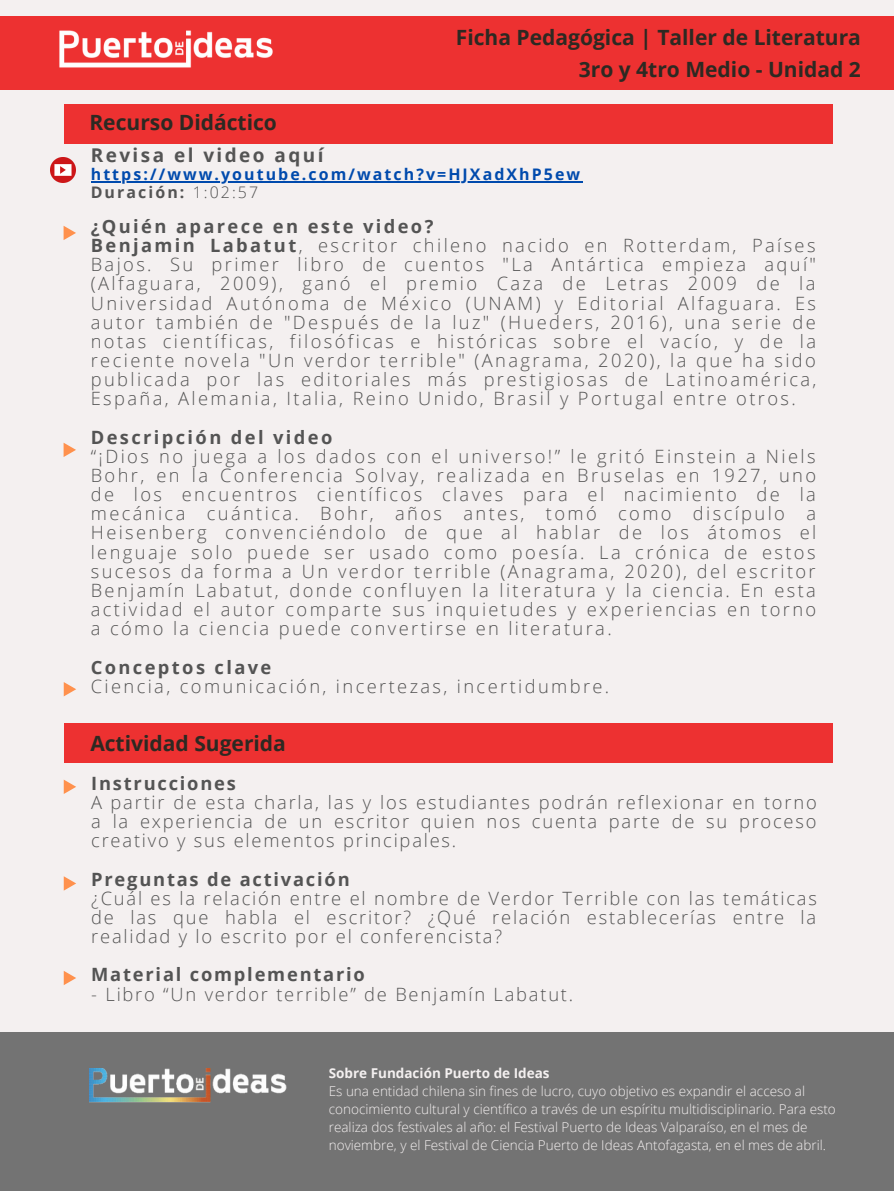
<style>
.page{position:relative;width:894px;height:1191px;background:#fff}
.page>*{position:absolute;margin:0;border:0;box-sizing:border-box;transform-origin:0 0}
.t1{font:700 21px "Open Sans";color:#2d2922}
.t2{font:700 18.9px "Open Sans";letter-spacing:.13em;color:#545454}
.t3{font:300 18.3px/19.2px "Open Sans";letter-spacing:.13em;color:#545454;text-align:justify}
.t4{font:700 18.3px "Open Sans";letter-spacing:.13em;color:#545454}
.t5{font:700 18.3px "Open Sans";letter-spacing:.1em;color:#545454}
.t6{font:300 18.3px "Open Sans";letter-spacing:.1em;color:#545454}
.t7{font:700 15.9px "Open Sans";letter-spacing:.13em;color:#004aad}
.t8{font:700 15.9px "Open Sans";letter-spacing:.13em;color:#545454}
.t9{font:300 13.5px/18px "Open Sans";color:#f4f0f0}
.t10{font:700 13.5px "Open Sans";color:#f4f0f0}
.s1{font-weight:300}
.s2{font-weight:700}
</style>
<div class="page">
<div style="left:0;top:0;width:893px;height:1190px;background:#f4f0f0"></div>
<div style="left:64px;top:723px;width:767px;height:39px;background:#ed3131"></div>
<div style="left:64px;top:104px;width:767px;height:40px;background:#ed3131"></div>
<div style="left:0;top:1031px;width:893px;height:159px;background:#737373"></div>
<img style="left:89px;top:1068px;width:198px;height:35px">
<svg style="left:64px;top:226px;width:12px;height:14px"></svg>
<svg style="left:64px;top:443px;width:12px;height:14px"></svg>
<svg style="left:64px;top:682px;width:12px;height:14px"></svg>
<svg style="left:64px;top:780px;width:12px;height:14px"></svg>
<svg style="left:64px;top:876px;width:12px;height:14px"></svg>
<svg style="left:64px;top:971px;width:12px;height:14px"></svg>
<img style="left:51px;top:158px;width:25px;height:25px">
<div style="left:0;top:16px;width:893px;height:73px;background:#ed3131"></div>
<hr style="left:91px;top:181px;width:491px;height:1px;background:#004aad">
<img style="left:59px;top:30px;width:214px;height:38px">
<p class="t1" style="left:89px;top:108px;width:189px">Recurso Didáctico</p>
<p class="t1" style="left:455px;top:22px;width:406px">Ficha Pedagógica | Taller de Literatura</p>
<p class="t1" style="left:578px;top:55px;width:283px">3ro y 4tro Medio - Unidad 2</p>
<p class="t2" style="left:91px;top:142px;width:234px">Revisa el video aquí</p>
<p class="t7" style="left:91px;top:163px;width:490px">https://www.youtube.com/watch?v=HJXadXhP5ew</p>
<p class="t8" style="left:91px;top:181px;width:169px">Duración: <span class="s1">1:02:57</span></p>
<p class="t4" style="left:91px;top:213px;width:344px">¿Quién aparece en este video?</p>
<p class="t3" style="left:91px;top:235px;width:727px"><span class="s2">Benjamin Labatut</span>, escritor chileno nacido en Rotterdam, Países Bajos. Su primer libro de cuentos "La Antártica empieza aquí" (Alfaguara, 2009), ganó el premio Caza de Letras 2009 de la Universidad Autónoma de México (UNAM) y Editorial Alfaguara. Es autor también de "Después de la luz" (Hueders, 2016), una serie de notas científicas, filosóficas e históricas sobre el vacío, y de la reciente novela "Un verdor terrible" (Anagrama, 2020), la que ha sido publicada por las editoriales más prestigiosas de Latinoamérica, España, Alemania, Italia, Reino Unido, Brasil y Portugal entre otros.</p>
<p class="t4" style="left:91px;top:424px;width:243px">Descripción del video</p>
<p class="t3" style="left:91px;top:446px;width:727px">“¡Dios no juega a los dados con el universo!” le gritó Einstein a Niels Bohr, en la Conferencia Solvay, realizada en Bruselas en 1927, uno de los encuentros científicos claves para el nacimiento de la mecánica cuántica. Bohr, años antes, tomó como discípulo a Heisenberg convenciéndolo de que al hablar de los átomos el lenguaje solo puede ser usado como poesía. La crónica de estos sucesos da forma a Un verdor terrible (Anagrama, 2020), del escritor Benjamín Labatut, donde confluyen la literatura y la ciencia. En esta actividad el autor comparte sus inquietudes y experiencias en torno a cómo la ciencia puede convertirse en literatura.</p>
<p class="t4" style="left:91px;top:654px;width:182px">Conceptos clave</p>
<p class="t3" style="left:91px;top:676px;width:520px">Ciencia, comunicación, incertezas, incertidumbre.</p>
<p class="t1" style="left:90px;top:728px;width:197px">Actividad Sugerida</p>
<p class="t5" style="left:91px;top:770px;width:146px">Instrucciones</p>
<p class="t3" style="left:91px;top:792px;width:726px">A partir de esta charla, las y los estudiantes podrán reflexionar en torno a la experiencia de un escritor quien nos cuenta parte de su proceso creativo y sus elementos principales.</p>
<p class="t5" style="left:91px;top:866px;width:260px">Preguntas de activación</p>
<p class="t3" style="left:91px;top:888px;width:727px">¿Cuál es la relación entre el nombre de Verdor Terrible con las temáticas de las que habla el escritor? ¿Qué relación establecerías entre la realidad y lo escrito por el conferencista?</p>
<p class="t5" style="left:91px;top:961px;width:275px">Material complementario</p>
<p class="t6" style="left:91px;top:980px;width:483px">- Libro “Un verdor terrible” de Benjamín Labatut.</p>
<p class="t10" style="left:329px;top:1063px;width:222px">Sobre Fundación Puerto de Ideas</p>
<p class="t9" style="left:329px;top:1081px;width:508px">Es una entidad chilena sin fines de lucro, cuyo objetivo es expandir el acceso al conocimiento cultural y científico a través de un espíritu multidisciplinario. Para esto realiza dos festivales al año: el Festival Puerto de Ideas Valparaíso, en el mes de noviembre, y el Festival de Ciencia Puerto de Ideas Antofagasta, en el mes de abril.</p>
</div>
